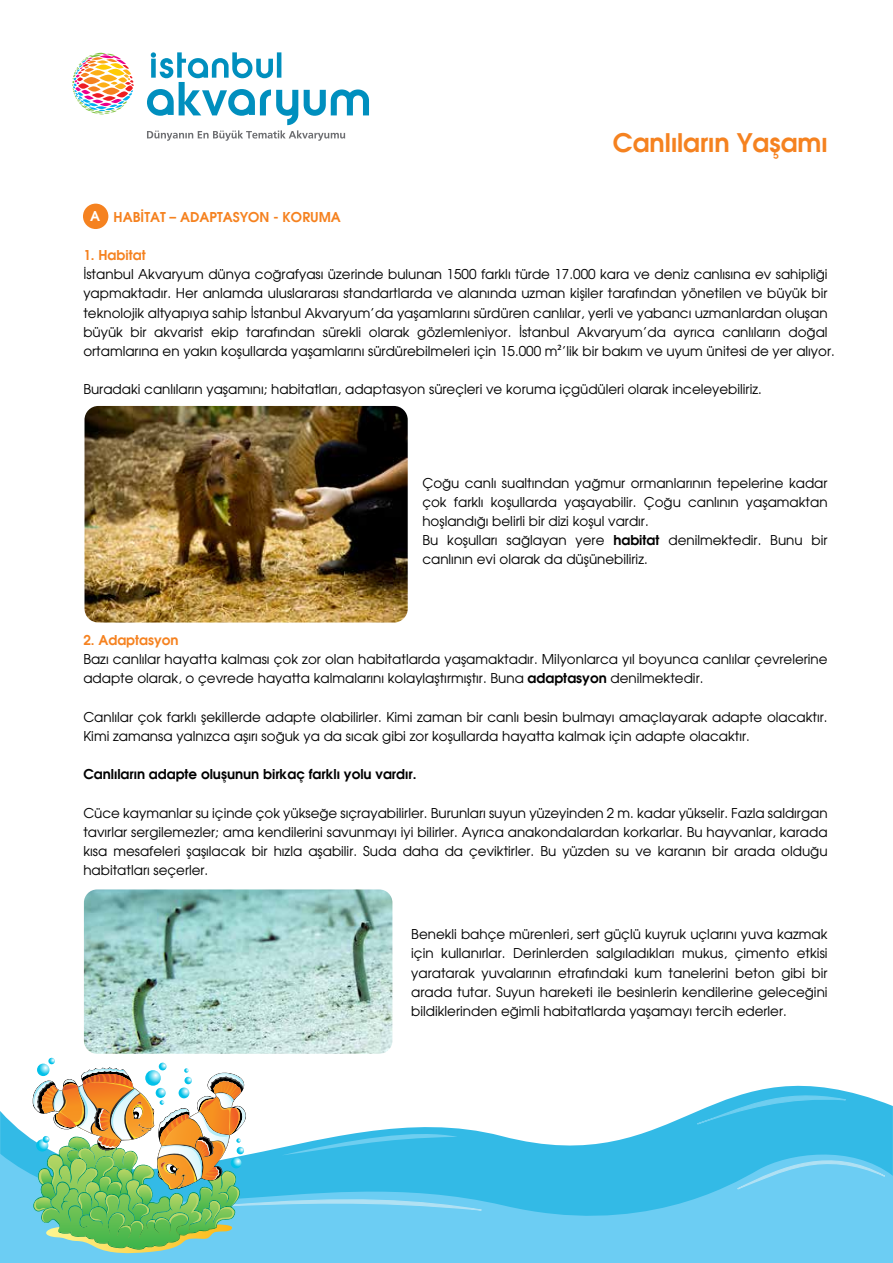
<style>
.page{position:relative;width:893px;height:1263px;background:#fff}
.page>*{position:absolute;margin:0;border:0;box-sizing:border-box;transform-origin:0 0}
.t1{font:700 25.5px "Avant Garde";color:#f58220}
.t2{font:13.5px/19.2px "Avant Garde";color:#000}
.t3{font:700 13.5px "Avant Garde";color:#000}
.t4{font:700 13.5px "Avant Garde";color:#f58220}
.t5{font:700 13.5px "Avant Garde";color:#fff}
.s1{font-family:"Myriad Pro"}
.s2{font-weight:700}
</style>
<div class="page">
<svg style="left:0;top:1033px;width:893px;height:111px"></svg>
<svg style="left:0;top:1144px;width:893px;height:119px;background:#59c6ee"></svg>
<svg style="left:696px;top:1087px;width:169px;height:38px;background:#58c6ea"></svg>
<svg style="left:736px;top:1146px;width:157px;height:44px;background:#5bc7ee"></svg>
<svg style="left:32px;top:1058px;width:486px;height:196px"></svg>
<svg style="left:72px;top:53px;width:62px;height:62px"></svg>
<svg style="left:147px;top:52px;width:222px;height:89px"></svg>
<img style="left:85px;top:406px;width:323px;height:216px">
<img style="left:84px;top:889px;width:308px;height:165px">
<div style="left:83px;top:204px;width:25px;height:25px;background:#f58220;border-radius:50%"></div>
<h1 class="t1" style="left:613px;top:126px;width:216px">Canlıların Yaşamı</h1>
<p class="t4" style="left:114px;top:208px;width:229px">HABİTAT – ADAPTASYON - KORUMA</p>
<p class="t4" style="left:83px;top:246px;width:64px">1. Habitat</p>
<p class="t2" style="left:83px;top:264px;width:753px">İstanbul Akvaryum dünya coğrafyası üzerinde bulunan 1500 farklı türde 17.000 kara ve deniz canlısına ev sahipliği yapmaktadır. Her anlamda uluslararası standartlarda ve alanında uzman kişiler tarafından yönetilen ve büyük bir teknolojik altyapıya sahip İstanbul Akvaryum’da yaşamlarını sürdüren canlılar, yerli ve yabancı uzmanlardan oluşan büyük bir akvarist ekip tarafından sürekli olarak gözlemleniyor. İstanbul Akvaryum’da ayrıca canlıların doğal ortamlarına en yakın koşullarda yaşamlarını sürdürebilmeleri için 15.000 m<span class="s1">²</span>’lik bir bakım ve uyum ünitesi de yer alıyor.</p>
<p class="t2" style="left:83px;top:379px;width:680px">Buradaki canlıların yaşamını; habitatları, adaptasyon süreçleri ve koruma içgüdüleri olarak inceleyebiliriz.</p>
<p class="t5" style="left:90px;top:207px;width:11px">A</p>
<p class="t2" style="left:422px;top:473px;width:407px">Çoğu canlı sualtından yağmur ormanlarının tepelerine kadar çok farklı koşullarda yaşayabilir. Çoğu canlının yaşamaktan hoşlandığı belirli bir dizi koşul vardır.<br>Bu koşulları sağlayan yere <span class="s2">habitat</span> denilmektedir. Bunu bir canlının evi olarak da düşünebiliriz.</p>
<p class="t4" style="left:83px;top:631px;width:97px">2. Adaptasyon</p>
<p class="t2" style="left:83px;top:649px;width:746px">Bazı canlılar hayatta kalması çok zor olan habitatlarda yaşamaktadır. Milyonlarca yıl boyunca canlılar çevrelerine adapte olarak, o çevrede hayatta kalmalarını kolaylaştırmıştır. Buna <span class="s2">adaptasyon</span> denilmektedir.</p>
<p class="t2" style="left:83px;top:707px;width:746px">Canlılar çok farklı şekillerde adapte olabilirler. Kimi zaman bir canlı besin bulmayı amaçlayarak adapte olacaktır.<br>Kimi zamansa yalnızca aşırı soğuk ya da sıcak gibi zor koşullarda hayatta kalmak için adapte olacaktır.</p>
<p class="t3" style="left:83px;top:766px;width:335px">Canlıların adapte oluşunun birkaç farklı yolu vardır.</p>
<p class="t2" style="left:83px;top:803px;width:746px;text-align:justify">Cüce kaymanlar su içinde çok yükseğe sıçrayabilirler. Burunları suyun yüzeyinden 2 m. kadar yükselir. Fazla saldırgan tavırlar sergilemezler; ama kendilerini savunmayı iyi bilirler. Ayrıca anakondalardan korkarlar. Bu hayvanlar, karada kısa mesafeleri şaşılacak bir hızla aşabilir. Suda daha da çeviktirler. Bu yüzden su ve karanın bir arada olduğu habitatları seçerler.</p>
<p class="t2" style="left:411px;top:924px;width:418px;text-align:justify">Benekli bahçe mürenleri, sert güçlü kuyruk uçlarını yuva kazmak için kullanırlar. Derinlerden salgıladıkları mukus, çimento etkisi yaratarak yuvalarının etrafındaki kum tanelerini beton gibi bir arada tutar. Suyun hareketi ile besinlerin kendilerine geleceğini bildiklerinden eğimli habitatlarda yaşamayı tercih ederler.</p>
</div>
